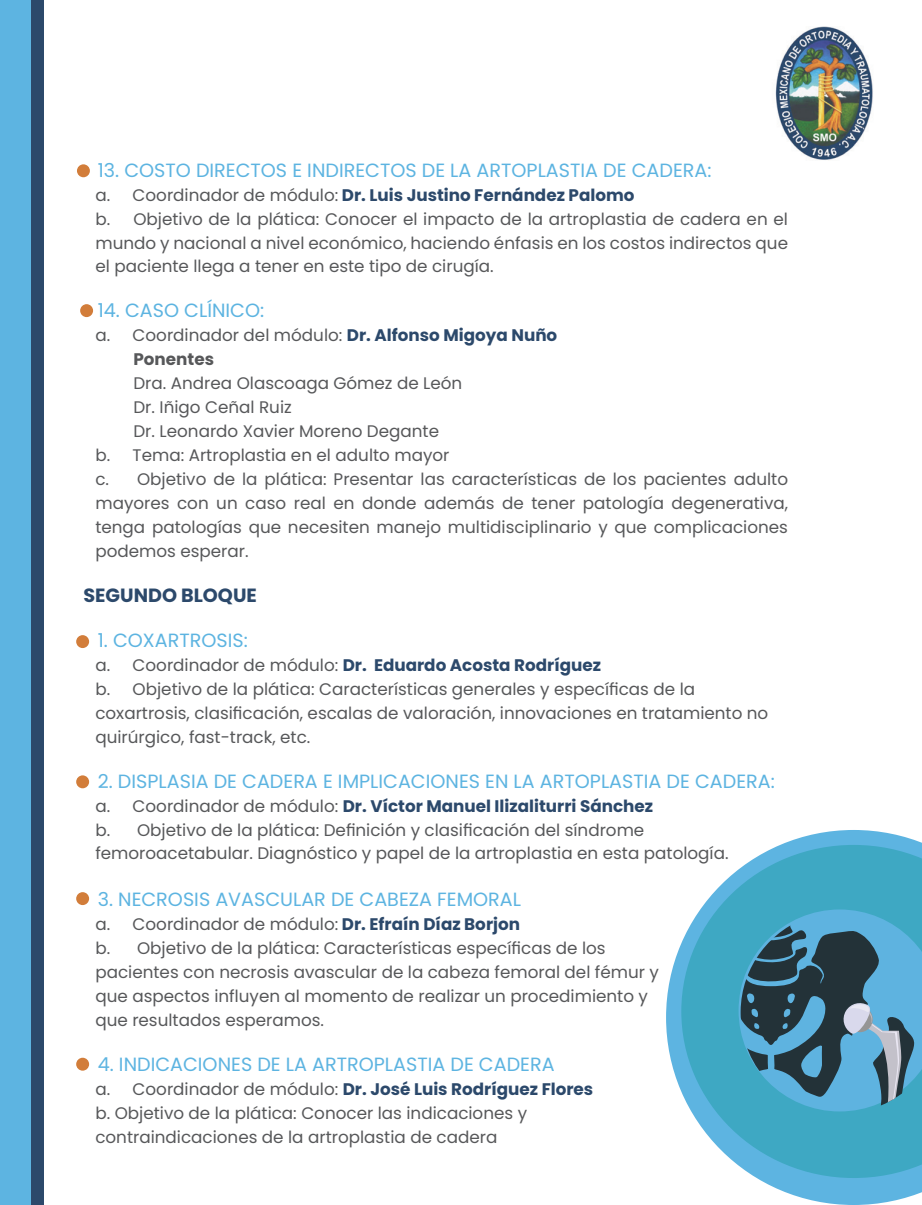
<style>
.page{position:relative;width:922px;height:1205px;background:#fff}
.page>*{position:absolute;margin:0;border:0;box-sizing:border-box;transform-origin:0 0}
.t1{font:19.25px "Poppins";color:#5db4e1}
.t2{font:700 19.25px "Poppins";color:#2c496b}
.t3{font:16.75px/24px "Poppins";color:#57585a}
.s1{font-weight:700;color:#2c496b}
.s2{font-weight:700}
</style>
<div class="page">
<svg style="left:666px;top:830px;width:255px;height:375px"></svg>
<svg style="left:680px;top:844px;width:241px;height:334px;fill:#3ea8c3"></svg>
<svg style="left:717px;top:894px;width:204px;height:219px;background:#468aa4"></svg>
<img style="left:775px;top:26px;width:98px;height:134px">
<div style="left:0;top:0;width:36px;height:1205px;background:#5db4e1"></div>
<div style="left:32px;top:0;width:12px;height:1205px;background:#2c496b"></div>
<div style="left:80px;top:304px;width:13px;height:13px;background:#d27d3a;border-radius:50%"></div>
<div style="left:76px;top:635px;width:13px;height:13px;background:#d27d3a;border-radius:50%"></div>
<div style="left:76px;top:775px;width:13px;height:13px;background:#d27d3a;border-radius:50%"></div>
<div style="left:76px;top:892px;width:13px;height:13px;background:#d27d3a;border-radius:50%"></div>
<div style="left:76px;top:1058px;width:13px;height:12px;background:#d27d3a;border-radius:50%"></div>
<div style="left:77px;top:164px;width:13px;height:13px;background:#d27d3a;border-radius:50%"></div>
<p class="t1" style="left:98px;top:159px;width:615px">13. COSTO DIRECTOS E INDIRECTOS DE LA ARTOPLASTIA DE CADERA:</p>
<p class="t3" style="left:95px;top:183px;width:694px">a. Coordinador de módulo: <span class="s1">Dr. Luis Justino Fernández Palomo<br></span>b. Objetivo de la plática: Conocer el impacto de la artroplastia de cadera en el mundo y nacional a nivel económico, haciendo énfasis en los costos indirectos que el paciente llega a tener en este tipo de cirugía.</p>
<p class="t1" style="left:98px;top:299px;width:168px">14. CASO CLÍNICO:</p>
<p class="t3" style="left:133px;top:324px;width:425px;text-indent:-38px">a. Coordinador del módulo: <span class="s1">Dr. Alfonso Migoya Nuño<br></span><span class="s2">Ponentes</span></p>
<p class="t3" style="left:133px;top:371px;width:330px">Dra. Andrea Olascoaga Gómez de León</p>
<p class="t3" style="left:133px;top:395px;width:160px">Dr. Iñigo Ceñal Ruiz</p>
<p class="t3" style="left:133px;top:419px;width:307px">Dr. Leonardo Xavier Moreno Degante</p>
<p class="t3" style="left:95px;top:443px;width:355px">b. Tema: Artroplastia en el adulto mayor</p>
<p class="t3" style="left:95px;top:467px;width:694px">c. Objetivo de la plática: Presentar las características de los pacientes adulto</p>
<p class="t3" style="left:95px;top:491px;width:694px">mayores con un caso real en donde además de tener patología degenerativa,</p>
<p class="t3" style="left:95px;top:515px;width:694px">tenga patologías que necesiten manejo multidisciplinario y que complicaciones</p>
<p class="t3" style="left:95px;top:539px;width:155px">podemos esperar.</p>
<p class="t2" style="left:83px;top:584px;width:175px">SEGUNDO BLOQUE</p>
<p class="t1" style="left:98px;top:629px;width:151px">1. COXARTROSIS:</p>
<p class="t3" style="left:95px;top:653px;width:674px">a. Coordinador de módulo: <span class="s1">Dr. Eduardo Acosta Rodríguez<br></span>b. Objetivo de la plática: Características generales y específicas de la coxartrosis, clasificación, escalas de valoración, innovaciones en tratamiento no quirúrgico, fast-track, etc.</p>
<p class="t1" style="left:98px;top:770px;width:678px">2. DISPLASIA DE CADERA E IMPLICACIONES EN LA ARTOPLASTIA DE CADERA:</p>
<p class="t3" style="left:95px;top:794px;width:634px">a. Coordinador de módulo: <span class="s1">Dr. Víctor Manuel Ilizaliturri Sánchez<br></span>b. Objetivo de la plática: Definición y clasificación del síndrome femoroacetabular. Diagnóstico y papel de la artroplastia en esta patología.</p>
<p class="t1" style="left:98px;top:888px;width:425px">3. NECROSIS AVASCULAR DE CABEZA FEMORAL</p>
<p class="t3" style="left:95px;top:912px;width:565px">a. Coordinador de módulo: <span class="s1">Dr. Efraín Díaz Borjon<br></span>b. Objetivo de la plática: Características específicas de los pacientes con necrosis avascular de la cabeza femoral del fémur y que aspectos influyen al momento de realizar un procedimiento y que resultados esperamos.</p>
<p class="t1" style="left:98px;top:1053px;width:458px">4. INDICACIONES DE LA ARTROPLASTIA DE CADERA</p>
<p class="t3" style="left:95px;top:1077px;width:499px">a. Coordinador de módulo: <span class="s1">Dr. José Luis Rodríguez Flores </span>b. Objetivo de la plática: Conocer las indicaciones y contraindicaciones de la artroplastia de cadera</p>
</div>
